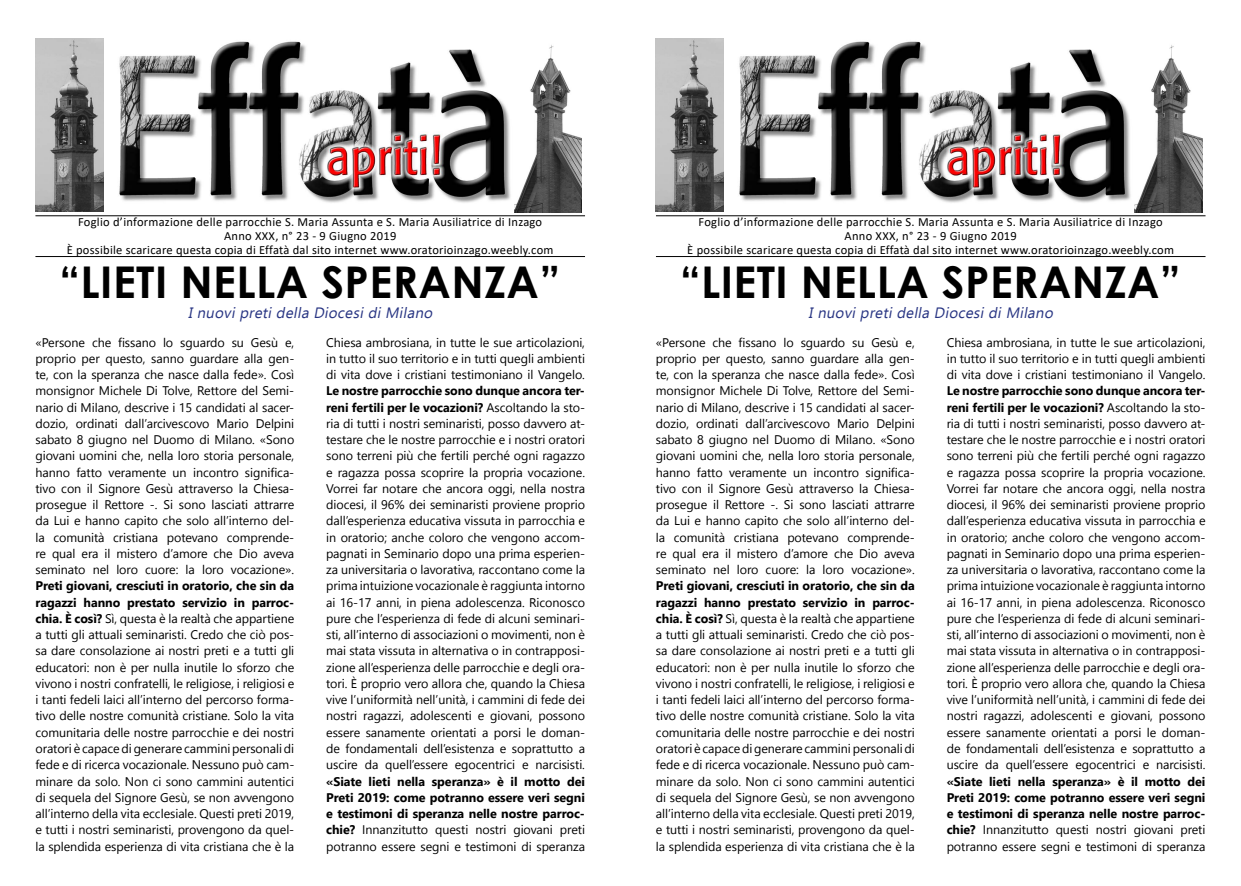
<style>
.page{position:relative;width:1241px;height:886px;background:#fff}
.page>*{position:absolute;margin:0;border:0;box-sizing:border-box;transform-origin:0 0}
.t1{font:700 43.75px "Century Gothic";letter-spacing:.01em;color:#000}
.t2{font:italic 15px "Ebrima";color:#283583}
.t3{font:12.5px/16.2px "Nirmala UI";letter-spacing:-.005em;color:#000;text-align:justify}
.t4{font:700 12.5px/16.2px "Nirmala UI";letter-spacing:-.005em;color:#000;text-align:justify}
.t5{font:12.5px/13.8px "Calibri";letter-spacing:.02em;color:#000;text-align:center}
.s1{font-weight:700}
.s2{font-weight:400}
</style>
<div class="page">
<img style="left:716px;top:38px;width:415px;height:174px">
<img style="left:656px;top:38px;width:67px;height:173px">
<img style="left:1134px;top:45px;width:67px;height:168px">
<hr style="left:656px;top:215px;width:549px;height:1px;background:#000">
<img style="left:96px;top:38px;width:415px;height:174px">
<img style="left:35px;top:38px;width:68px;height:173px">
<img style="left:514px;top:45px;width:67px;height:168px">
<hr style="left:35px;top:215px;width:550px;height:1px;background:#000">
<hr style="left:35px;top:256px;width:550px;height:1px;background:#000">
<hr style="left:656px;top:256px;width:549px;height:1px;background:#000">
<p class="t5" style="left:67px;top:215px;width:488px">Foglio d’informazione delle parrocchie S. Maria Assunta e S. Maria Ausiliatrice di Inzago<br>Anno XXX, n° 23 - 9 Giugno 2019<br>È possibile scaricare questa copia di Effatà dal sito internet www.oratorioinzago.weebly.com</p>
<h1 class="t1" style="left:59px;top:249px;width:502px">“LIETI NELLA SPERANZA”</h1>
<p class="t3" style="left:35px;top:333px;width:260px">«Persone che fissano lo sguardo su Gesù e, proprio per questo, sanno guardare alla gen&shy;te, con la speranza che nasce dalla fede». Così monsignor Michele Di Tolve, Rettore del Semi&shy;nario di Milano, descrive i 15 candidati al sacer&shy;dozio, ordinati dall’arcivescovo Mario Delpini sabato 8 giugno nel Duomo di Milano. «Sono giovani uomini che, nella loro storia personale, hanno fatto veramente un incontro significa&shy;tivo con il Signore Gesù attraverso la Chiesa&shy;prosegue il Rettore -. Si sono lasciati attrarre da Lui e hanno capito che solo all’interno del&shy;la comunità cristiana potevano comprende&shy;re qual era il mistero d’amore che Dio aveva seminato nel loro cuore: la loro vocazione».</p>
<p class="t3" style="left:35px;top:577px;width:260px"><span class="s1">Preti giovani, cresciuti in oratorio, che sin da ragazzi hanno prestato servizio in parroc&shy;chia. È così?</span> Sì, questa è la realtà che appartiene a tutti gli attuali seminaristi. Credo che ciò pos&shy;sa dare consolazione ai nostri preti e a tutti gli educatori: non è per nulla inutile lo sforzo che vivono i nostri confratelli, le religiose, i religiosi e i tanti fedeli laici all’interno del percorso forma&shy;tivo delle nostre comunità cristiane. Solo la vita comunitaria delle nostre parrocchie e dei nostri oratori è capace di generare cammini personali di fede e di ricerca vocazionale. Nessuno può cam&shy;minare da solo. Non ci sono cammini autentici di sequela del Signore Gesù, se non avvengono all’interno della vita ecclesiale. Questi preti 2019, e tutti i nostri seminaristi, provengono da quel&shy;la splendida esperienza di vita cristiana che è la</p>
<p class="t2" style="left:188px;top:302px;width:249px">I nuovi preti della Diocesi di Milano</p>
<p class="t3" style="left:326px;top:333px;width:260px">Chiesa ambrosiana, in tutte le sue articolazioni, in tutto il suo territorio e in tutti quegli ambienti di vita dove i cristiani testimoniano il Vangelo.</p>
<p class="t3" style="left:326px;top:382px;width:260px"><span class="s1">Le nostre parrocchie sono dunque ancora ter&shy;reni fertili per le vocazioni?</span> Ascoltando la sto&shy;ria di tutti i nostri seminaristi, posso davvero at&shy;testare che le nostre parrocchie e i nostri oratori sono terreni più che fertili perché ogni ragazzo e ragazza possa scoprire la propria vocazione.<br>Vorrei far notare che ancora oggi, nella nostra diocesi, il 96% dei seminaristi proviene proprio dall’esperienza educativa vissuta in parrocchia e in oratorio; anche coloro che vengono accom&shy;pagnati in Seminario dopo una prima esperien&shy;za universitaria o lavorativa, raccontano come la prima intuizione vocazionale è raggiunta intorno ai 16-17 anni, in piena adolescenza. Riconosco pure che l’esperienza di fede di alcuni seminari&shy;sti, all’interno di associazioni o movimenti, non è mai stata vissuta in alternativa o in contrapposi&shy;zione all’esperienza delle parrocchie e degli ora&shy;tori. È proprio vero allora che, quando la Chiesa vive l’uniformità nell’unità, i cammini di fede dei nostri ragazzi, adolescenti e giovani, possono essere sanamente orientati a porsi le doman&shy;de fondamentali dell’esistenza e soprattutto a uscire da quell’essere egocentrici e narcisisti.</p>
<p class="t4" style="left:326px;top:772px;width:260px">«Siate lieti nella speranza» è il motto dei Preti 2019: come potranno essere veri segni e testimoni di speranza nelle nostre parroc&shy;chie? <span class="s2">Innanzitutto questi nostri giovani preti potranno essere segni e testimoni di speranza</span></p>
<p class="t5" style="left:687px;top:215px;width:488px">Foglio d’informazione delle parrocchie S. Maria Assunta e S. Maria Ausiliatrice di Inzago<br>Anno XXX, n° 23 - 9 Giugno 2019<br>È possibile scaricare questa copia di Effatà dal sito internet www.oratorioinzago.weebly.com</p>
<h1 class="t1" style="left:679px;top:249px;width:502px">“LIETI NELLA SPERANZA”</h1>
<p class="t3" style="left:656px;top:333px;width:260px">«Persone che fissano lo sguardo su Gesù e, proprio per questo, sanno guardare alla gen&shy;te, con la speranza che nasce dalla fede». Così monsignor Michele Di Tolve, Rettore del Semi&shy;nario di Milano, descrive i 15 candidati al sacer&shy;dozio, ordinati dall’arcivescovo Mario Delpini sabato 8 giugno nel Duomo di Milano. «Sono giovani uomini che, nella loro storia personale, hanno fatto veramente un incontro significa&shy;tivo con il Signore Gesù attraverso la Chiesa&shy;prosegue il Rettore -. Si sono lasciati attrarre da Lui e hanno capito che solo all’interno del&shy;la comunità cristiana potevano comprende&shy;re qual era il mistero d’amore che Dio aveva seminato nel loro cuore: la loro vocazione».</p>
<p class="t3" style="left:656px;top:577px;width:260px"><span class="s1">Preti giovani, cresciuti in oratorio, che sin da ragazzi hanno prestato servizio in parroc&shy;chia. È così?</span> Sì, questa è la realtà che appartiene a tutti gli attuali seminaristi. Credo che ciò pos&shy;sa dare consolazione ai nostri preti e a tutti gli educatori: non è per nulla inutile lo sforzo che vivono i nostri confratelli, le religiose, i religiosi e i tanti fedeli laici all’interno del percorso forma&shy;tivo delle nostre comunità cristiane. Solo la vita comunitaria delle nostre parrocchie e dei nostri oratori è capace di generare cammini personali di fede e di ricerca vocazionale. Nessuno può cam&shy;minare da solo. Non ci sono cammini autentici di sequela del Signore Gesù, se non avvengono all’interno della vita ecclesiale. Questi preti 2019, e tutti i nostri seminaristi, provengono da quel&shy;la splendida esperienza di vita cristiana che è la</p>
<p class="t2" style="left:808px;top:302px;width:249px">I nuovi preti della Diocesi di Milano</p>
<p class="t3" style="left:946px;top:333px;width:260px">Chiesa ambrosiana, in tutte le sue articolazioni, in tutto il suo territorio e in tutti quegli ambienti di vita dove i cristiani testimoniano il Vangelo.</p>
<p class="t3" style="left:946px;top:382px;width:260px"><span class="s1">Le nostre parrocchie sono dunque ancora ter&shy;reni fertili per le vocazioni?</span> Ascoltando la sto&shy;ria di tutti i nostri seminaristi, posso davvero at&shy;testare che le nostre parrocchie e i nostri oratori sono terreni più che fertili perché ogni ragazzo e ragazza possa scoprire la propria vocazione.<br>Vorrei far notare che ancora oggi, nella nostra diocesi, il 96% dei seminaristi proviene proprio dall’esperienza educativa vissuta in parrocchia e in oratorio; anche coloro che vengono accom&shy;pagnati in Seminario dopo una prima esperien&shy;za universitaria o lavorativa, raccontano come la prima intuizione vocazionale è raggiunta intorno ai 16-17 anni, in piena adolescenza. Riconosco pure che l’esperienza di fede di alcuni seminari&shy;sti, all’interno di associazioni o movimenti, non è mai stata vissuta in alternativa o in contrapposi&shy;zione all’esperienza delle parrocchie e degli ora&shy;tori. È proprio vero allora che, quando la Chiesa vive l’uniformità nell’unità, i cammini di fede dei nostri ragazzi, adolescenti e giovani, possono essere sanamente orientati a porsi le doman&shy;de fondamentali dell’esistenza e soprattutto a uscire da quell’essere egocentrici e narcisisti.</p>
<p class="t4" style="left:946px;top:772px;width:260px">«Siate lieti nella speranza» è il motto dei Preti 2019: come potranno essere veri segni e testimoni di speranza nelle nostre parroc&shy;chie? <span class="s2">Innanzitutto questi nostri giovani preti potranno essere segni e testimoni di speranza</span></p>
</div>
